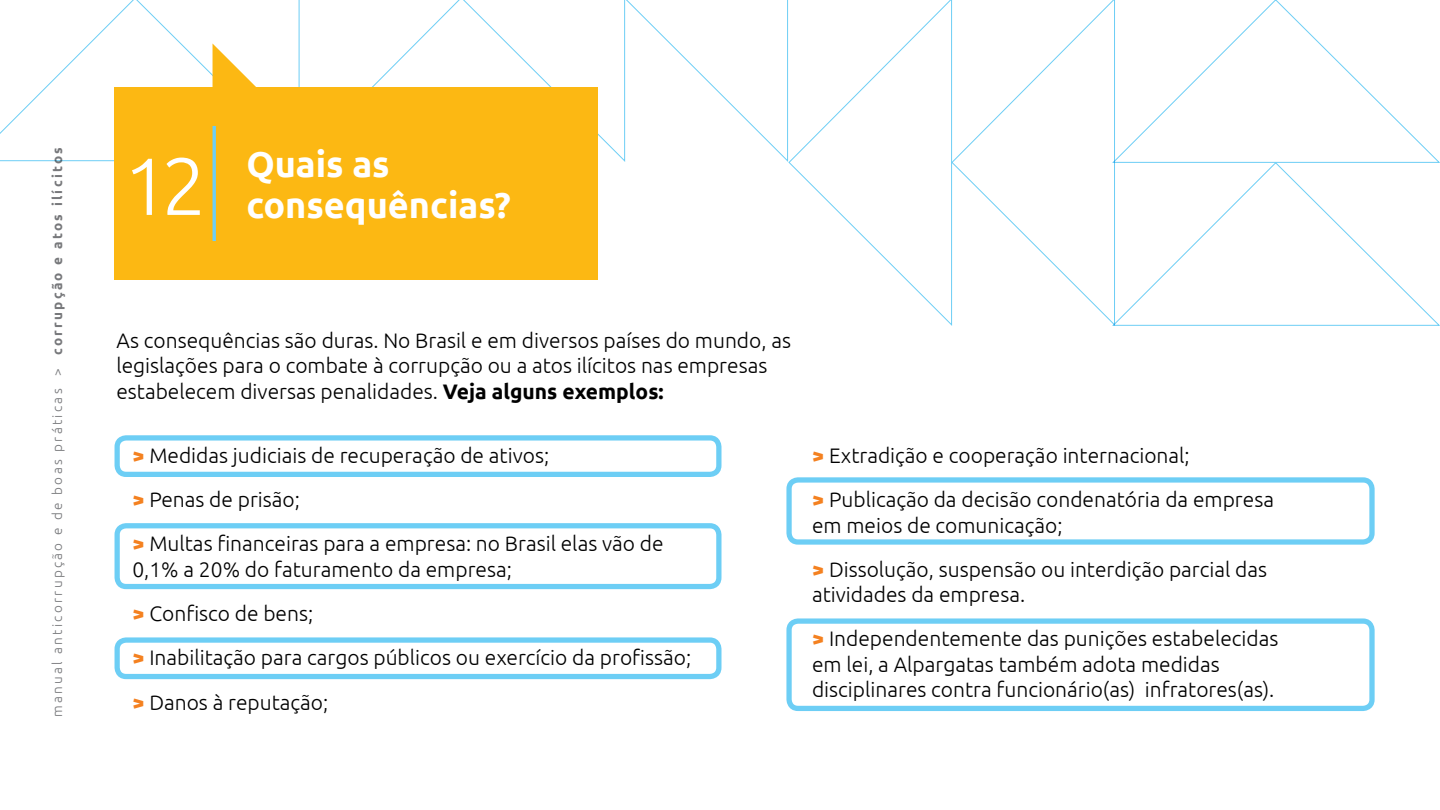
<style>
.page{position:relative;width:1440px;height:810px;background:#fff}
.page>*{position:absolute;margin:0;border:0;box-sizing:border-box;transform-origin:0 0}
.t1{font:300 81px "Ubuntu";color:#fff}
.t2{font:700 36px "Ubuntu";color:#fff}
.t3{font:300 21px/44.2px "Ubuntu";color:#000}
.t4{font:300 13.5px "Ubuntu";letter-spacing:.17em;color:#77787b}
.s1{font-weight:700}
.s2{font-weight:700;color:#f48120}
</style>
<div class="page">
<svg style="left:0;top:0;width:213px;height:162px"></svg>
<div style="left:114px;top:87px;width:484px;height:193px;background:#fcb813"></div>
<svg style="left:213px;top:0;width:575px;height:162px"></svg>
<hr style="left:213px;top:126px;width:3px;height:115px;background:#6dcef5">
<svg style="left:1116px;top:0;width:324px;height:162px"></svg>
<svg style="left:1116px;top:162px;width:324px;height:164px"></svg>
<svg style="left:953px;top:0;width:163px;height:326px"></svg>
<svg style="left:788px;top:0;width:165px;height:326px"></svg>
<div style="left:115px;top:435px;width:606px;height:42px;border:5px solid #6dcef5;border-radius:9px"></div>
<div style="left:115px;top:637px;width:606px;height:42px;border:5px solid #6dcef5;border-radius:9px"></div>
<div style="left:115px;top:523px;width:606px;height:66px;border:5px solid #6dcef5;border-radius:9px"></div>
<div style="left:786px;top:477px;width:589px;height:68px;border:5px solid #6dcef5;border-radius:9px"></div>
<div style="left:786px;top:618px;width:589px;height:93px;border:5px solid #6dcef5;border-radius:9px"></div>
<p class="t4" style="left:49px;top:717px;width:572px;rotate:-90deg">manual anticorrupção e de boas práticas &gt; <span class="s1">corrupção e atos ilícitos</span></p>
<h1 class="t1" style="left:123px;top:137px;width:85px">12</h1>
<h2 class="t2" style="left:246px;top:143px;width:145px">Quais as</h2>
<h2 class="t2" style="left:246px;top:183px;width:266px">consequências?</h2>
<p class="t3" style="left:116px;top:327px;width:676px;line-height:25.5px">As consequências são duras. No Brasil e em diversos países do mundo, as legislações para o combate à corrupção ou a atos ilícitos nas empresas estabelecem diversas penalidades. <span class="s1">Veja alguns exemplos:</span></p>
<p class="t3" style="left:132px;top:433px;width:533px"><span class="s2">&gt;</span> Medidas judiciais de recuperação de ativos;<br><span class="s2">&gt;</span> Penas de prisão;<br><span class="s2">&gt;</span> Multas financeiras para a empresa: no Brasil elas vão de</p>
<p class="t3" style="left:132px;top:547px;width:560px">0,1% a 20% do faturamento da empresa;<br><span class="s2">&gt;</span> Confisco de bens;<br><span class="s2">&gt;</span> Inabilitação para cargos públicos ou exercício da profissão; <span class="s2">&gt;</span> Danos à reputação;</p>
<p class="t3" style="left:812px;top:433px;width:463px"><span class="s2">&gt;</span> Extradição e cooperação internacional;<br><span class="s2">&gt;</span> Publicação da decisão condenatória da empresa</p>
<p class="t3" style="left:812px;top:502px;width:457px">em meios de comunicação;<br><span class="s2">&gt;</span> Dissolução, suspensão ou interdição parcial das</p>
<p class="t3" style="left:812px;top:572px;width:468px">atividades da empresa.<br><span class="s2">&gt;</span> Independentemente das punições estabelecidas</p>
<p class="t3" style="left:812px;top:651px;width:464px;line-height:25.5px">em lei, a Alpargatas também adota medidas disciplinares contra funcionário(as) infratores(as).</p>
</div>
